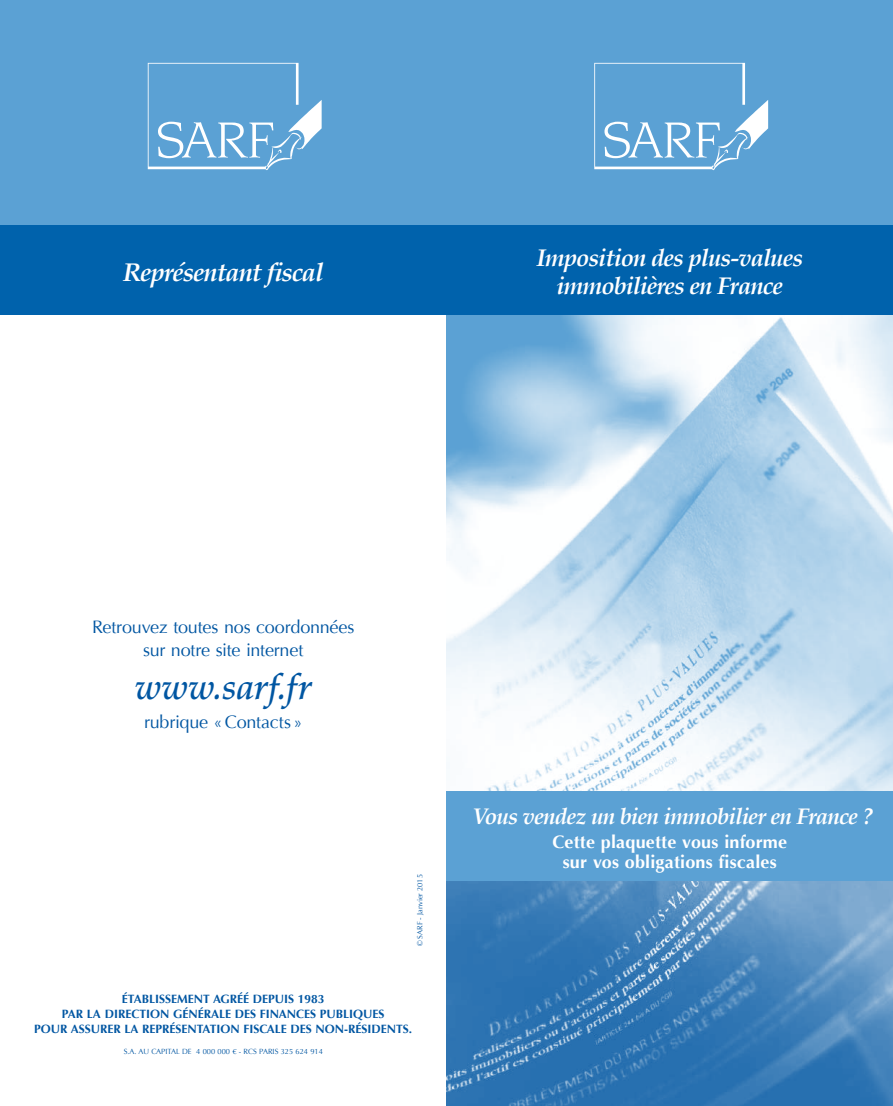
<style>
.page{position:relative;width:893px;height:1106px;background:#fff}
.page>*{position:absolute;margin:0;border:0;box-sizing:border-box;transform-origin:0 0}
.t1{font:italic 500 36px "Palatino";color:#0056a2}
.t2{font:italic 700 25.5px "Palatino";letter-spacing:-.04em;color:#fff}
.t3{font:italic 700 24px/27px "Palatino";letter-spacing:-.04em;color:#fff;text-align:center}
.t4{font:italic 700 22.5px "Palatino";letter-spacing:-.04em;color:#fff}
.t5{font:18px/22.5px "Optima";letter-spacing:-.01em;color:#0056a2;text-align:center}
.t6{font:700 18px/19.5px "Optima";letter-spacing:.01em;color:#fff;text-align:center}
.t7{font:700 12px/15px "Optima";color:#0056a2;text-align:center}
.t8{font:7.5px "Optima";color:#0056a2}
</style>
<div class="page">
<img style="left:446px;top:315px;width:447px;height:476px">
<div style="left:446px;top:0;width:447px;height:225px;background:#5ba1d4"></div>
<svg style="left:594px;top:63px;width:174px;height:107px"></svg>
<div style="left:0;top:0;width:446px;height:225px;background:#5ba1d4"></div>
<svg style="left:148px;top:63px;width:174px;height:107px"></svg>
<img style="left:446px;top:880px;width:447px;height:226px">
<div style="left:446px;top:225px;width:447px;height:90px;background:#0062ac"></div>
<div style="left:0;top:225px;width:446px;height:90px;background:#0062ac"></div>
<div style="left:446px;top:791px;width:447px;height:89px;background:#5ba1d4"></div>
<h2 class="t2" style="left:123px;top:252px;width:202px">Représentant fiscal</h2>
<h3 class="t3" style="left:536px;top:245px;width:268px">Imposition des plus-values immobilières en France</h3>
<h3 class="t5" style="left:92px;top:616px;width:264px">Retrouvez toutes nos coordonnées sur notre site internet</h3>
<h1 class="t1" style="left:135px;top:666px;width:178px">www.sarf.fr</h1>
<h3 class="t5" style="left:144px;top:710px;width:160px">rubrique «Contacts »</h3>
<p class="t8" style="left:416px;top:946px;width:74px;rotate:-90deg">© SARF - Janvier 2015</p>
<p class="t7" style="left:34px;top:991px;width:379px">ÉTABLISSEMENT AGRÉÉ DEPUIS 1983<br>PAR LA DIRECTION GÉNÉRALE DES FINANCES PUBLIQUES<br>POUR ASSURER LA REPRÉSENTATION FISCALE DES NON-RÉSIDENTS.</p>
<p class="t8" style="left:124px;top:1047px;width:201px">S.A. au capital de 4 000 000 € - RCS Paris 325 624 914</p>
<h3 class="t4" style="left:472px;top:798px;width:402px">Vous vendez un bien immobilier en France ?</h3>
<h3 class="t6" style="left:552px;top:832px;width:236px">CETTE PLAQUETTE VOUS INFORME<br>SUR VOS OBLIGATIONS FISCALES</h3>
</div>
